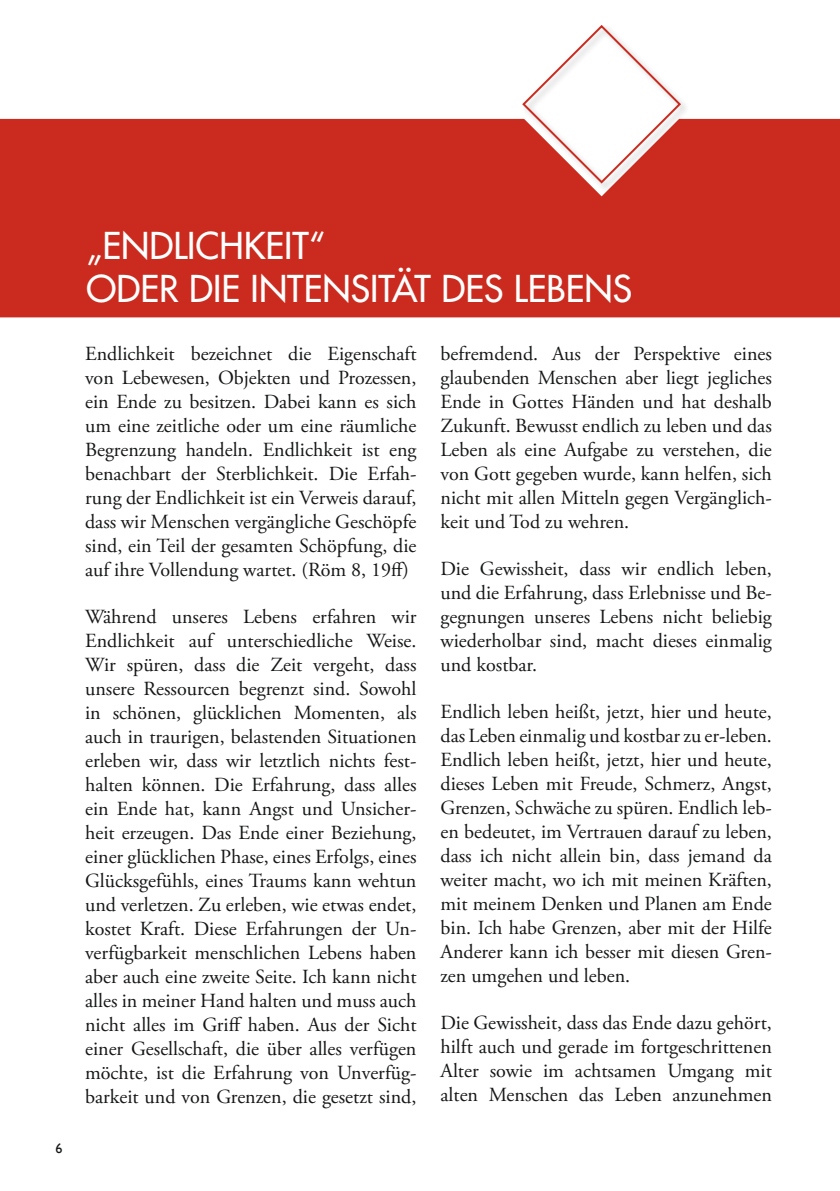
<style>
.page{position:relative;width:840px;height:1191px;background:#fff}
.page>*{position:absolute;margin:0;border:0;box-sizing:border-box;transform-origin:0 0}
.t1{font:500 36px "Futura Std";color:#fff}
.t2{font:20px/24px "Adobe Garamond Pro";color:#151616;text-align:justify}
.t3{font:14px "Gill Sans";color:#151616}
</style>
<div class="page">
<div style="left:0;top:119px;width:839px;height:198px;background:#cb2b1e"></div>
<div style="left:519px;top:23px;width:170px;height:169px;background:#151616;opacity:.27"></div>
<svg style="left:520px;top:23px;width:162px;height:162px"></svg>
<p class="t3" style="left:55px;top:1140px;width:8px">6</p>
<h1 class="t1" style="left:86px;top:223px;width:56px">„ENDLICH</h1>
<h1 class="t1" style="left:244px;top:223px;width:82px">KEIT“</h1>
<h1 class="t1" style="left:86px;top:266px;width:120px">ODER DIE</h1>
<h1 class="t1" style="left:250px;top:266px;width:72px">INTENSI</h1>
<h1 class="t1" style="left:378px;top:266px;width:84px">TÄT DES</h1>
<h1 class="t1" style="left:513px;top:266px;width:74px">LEBENS</h1>
<p class="t2" style="left:85px;top:343px;width:333px">Endlichkeit bezeichnet die Eigenschaft von Lebewesen, Objekten und Prozessen, ein Ende zu besitzen. Dabei kann es sich um eine zeitliche oder um eine räumliche Begrenzung handeln. Endlichkeit ist eng benachbart der Sterblichkeit. Die Erfah&shy;rung der Endlichkeit ist ein Verweis darauf, dass wir Menschen vergängliche Geschöpfe sind, ein Teil der gesamten Schöpfung, die auf ihre Vollendung wartet. (Röm 8, 19ff)</p>
<p class="t2" style="left:85px;top:605px;width:333px">Während unseres Lebens erfahren wir Endlichkeit auf unterschiedliche Weise.<br>Wir spüren, dass die Zeit vergeht, dass unsere Ressourcen begrenzt sind. Sowohl in schönen, glücklichen Momenten, als auch in traurigen, belastenden Situationen erleben wir, dass wir letztlich nichts fest&shy;halten können. Die Erfahrung, dass alles ein Ende hat, kann Angst und Unsicher&shy;heit erzeugen. Das Ende einer Beziehung, einer glücklichen Phase, eines Erfolgs, eines Glücksgefühls, eines Traums kann wehtun und verletzen. Zu erleben, wie etwas endet, kostet Kraft. Diese Erfahrungen der Un&shy;verfügbarkeit menschlichen Lebens haben aber auch eine zweite Seite. Ich kann nicht alles in meiner Hand halten und muss auch nicht alles im Griff haben. Aus der Sicht einer Gesellschaft, die über alles verfügen möchte, ist die Erfahrung von Unverfüg&shy;barkeit und von Grenzen, die gesetzt sind,</p>
<p class="t2" style="left:440px;top:343px;width:333px">befremdend. Aus der Perspektive eines glaubenden Menschen aber liegt jegliches Ende in Gottes Händen und hat deshalb Zukunft. Bewusst endlich zu leben und das Leben als eine Aufgabe zu verstehen, die von Gott gegeben wurde, kann helfen, sich nicht mit allen Mitteln gegen Vergänglich&shy;keit und Tod zu wehren.</p>
<p class="t2" style="left:440px;top:557px;width:332px">Die Gewissheit, dass wir endlich leben, und die Erfahrung, dass Erlebnisse und Be&shy;gegnungen unseres Lebens nicht beliebig wiederholbar sind, macht dieses einmalig und kostbar.</p>
<p class="t2" style="left:440px;top:700px;width:333px">Endlich leben heißt, jetzt, hier und heute, das Leben einmalig und kostbar zu er-leben.<br>Endlich leben heißt, jetzt, hier und heute, dieses Leben mit Freude, Schmerz, Angst, Grenzen, Schwäche zu spüren. Endlich leb&shy;en bedeutet, im Vertrauen darauf zu leben, dass ich nicht allein bin, dass jemand da weiter macht, wo ich mit meinen Kräften, mit meinem Denken und Planen am Ende bin. Ich habe Grenzen, aber mit der Hilfe Anderer kann ich besser mit diesen Gren&shy;zen umgehen und leben.</p>
<p class="t2" style="left:440px;top:1011px;width:333px">Die Gewissheit, dass das Ende dazu gehört, hilft auch und gerade im fortgeschrittenen Alter sowie im achtsamen Umgang mit alten Menschen das Leben anzunehmen</p>
</div>
